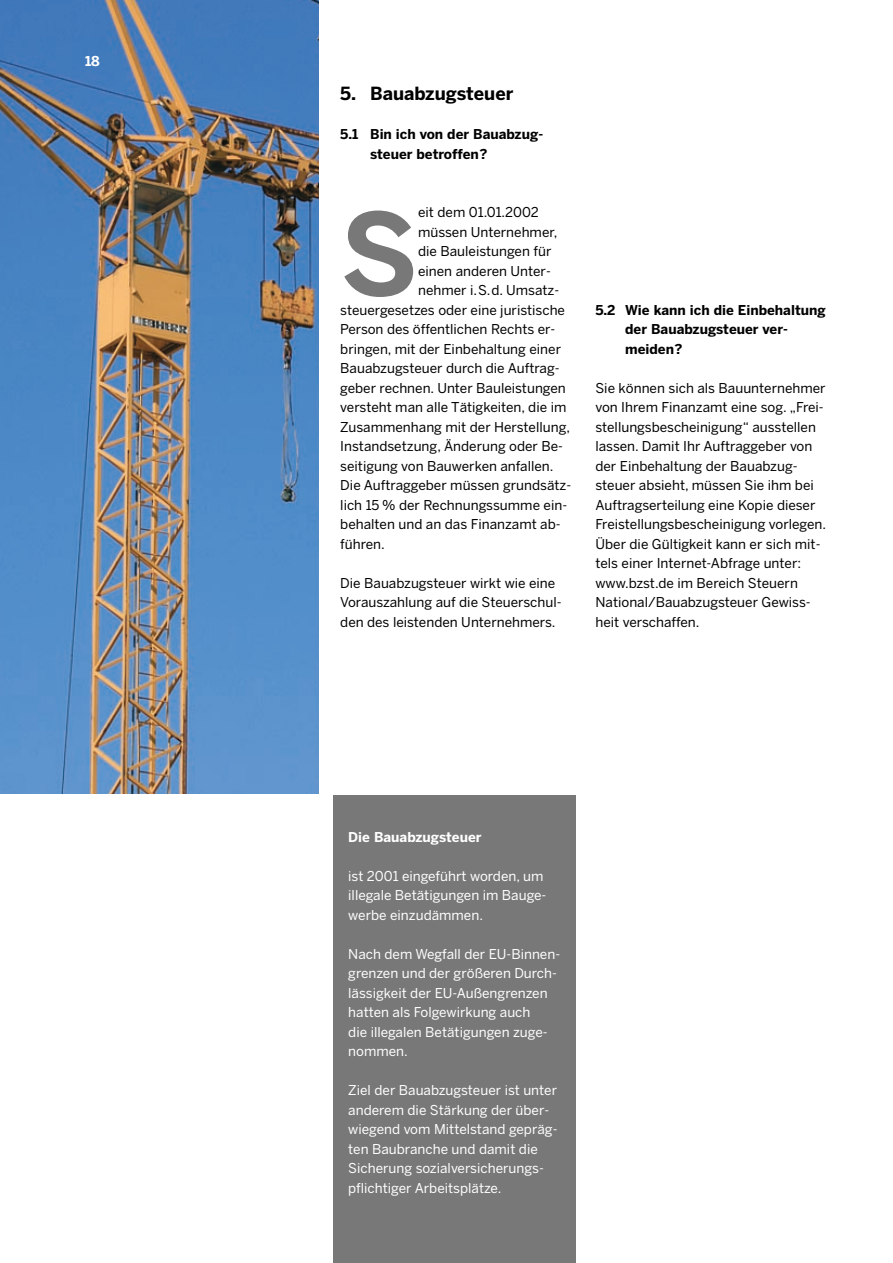
<style>
.page{position:relative;width:893px;height:1263px;background:#fff}
.page>*{position:absolute;margin:0;border:0;box-sizing:border-box;transform-origin:0 0}
.t1{font:700 112.65px "Benton Sans";color:#787878}
.t2{font:700 18px "Benton Sans";color:#000}
.t3{font:13.5px/19.5px "Benton Sans";color:#000}
.t4{font:13.5px/19.5px "Benton Sans";color:#fff}
.t5{font:700 13.5px/19.5px "Benton Sans";color:#000}
.t6{font:700 13.5px "Benton Sans";color:#fff}
</style>
<div class="page">
<img style="left:0;top:0;width:319px;height:793px">
<div style="left:333px;top:795px;width:243px;height:468px;background:#787878"></div>
<p class="t6" style="left:85px;top:56px;width:16px">18</p>
<h3 class="t2" style="left:340px;top:87px;width:175px">5. Bauabzugsteuer</h3>
<p class="t5" style="left:370px;top:126px;width:175px;text-indent:-30px">5.1 Bin ich von der Bauabzug&shy;steuer betroffen?</p>
<p class="t1" style="left:340px;top:212px;width:79px">S</p>
<p class="t3" style="left:418px;top:204px;width:122px">eit dem 01.01.2002</p>
<p class="t3" style="left:418px;top:224px;width:141px">müssen Unternehmer,</p>
<p class="t3" style="left:418px;top:243px;width:135px">die Bauleistungen für</p>
<p class="t3" style="left:418px;top:263px;width:134px">einen anderen Unter-</p>
<p class="t3" style="left:418px;top:282px;width:143px">nehmer i.S.d. Umsatz-</p>
<p class="t3" style="left:340px;top:302px;width:226px">steuergesetzes oder eine juristische</p>
<p class="t3" style="left:340px;top:321px;width:217px">Person des öffentlichen Rechts er-</p>
<p class="t3" style="left:340px;top:341px;width:222px">bringen, mit der Einbehaltung einer</p>
<p class="t3" style="left:340px;top:360px;width:221px">Bauabzugsteuer durch die Auftrag-</p>
<p class="t3" style="left:340px;top:380px;width:227px">geber rechnen. Unter Bauleistungen</p>
<p class="t3" style="left:340px;top:399px;width:228px">versteht man alle Tätigkeiten, die im</p>
<p class="t3" style="left:340px;top:419px;width:231px">Zusammenhang mit der Herstellung,</p>
<p class="t3" style="left:340px;top:438px;width:224px">Instandsetzung, Änderung oder Be-</p>
<p class="t3" style="left:340px;top:458px;width:215px">seitigung von Bauwerken anfallen.</p>
<p class="t3" style="left:340px;top:477px;width:233px">Die Auftraggeber müssen grundsätz-</p>
<p class="t3" style="left:340px;top:497px;width:228px">lich 15 % der Rechnungssumme ein-</p>
<p class="t3" style="left:340px;top:516px;width:222px">behalten und an das Finanzamt ab-</p>
<p class="t3" style="left:340px;top:536px;width:46px">führen.</p>
<p class="t3" style="left:340px;top:575px;width:223px">Die Bauabzugsteuer wirkt wie eine<br>Vorauszahlung auf die Steuerschul&shy;den des leistenden Unternehmers.</p>
<p class="t5" style="left:625px;top:301px;width:202px;text-indent:-30px">5.2 Wie kann ich die Einbehaltung der Bauabzugsteuer ver&shy;meiden?</p>
<p class="t3" style="left:595px;top:380px;width:232px">Sie können sich als Bauunternehmer von Ihrem Finanzamt eine sog. „Frei&shy;stellungsbescheinigung“ ausstellen lassen. Damit Ihr Auftraggeber von der Einbehaltung der Bauabzug&shy;steuer absieht, müssen Sie ihm bei Auftragserteilung eine Kopie dieser Freistellungsbescheinigung vorlegen.<br>Über die Gültigkeit kann er sich mit&shy;tels einer Internet-Abfrage unter: www.bzst.de im Bereich Steuern National/Bauabzugsteuer Gewiss&shy;heit verschaffen.</p>
<p class="t6" style="left:348px;top:831px;width:135px">Die Bauabzugsteuer</p>
<p class="t4" style="left:348px;top:867px;width:200px">ist 2001 eingeführt worden, um illegale Betätigungen im Bauge&shy;werbe einzudämmen.</p>
<p class="t4" style="left:348px;top:945px;width:213px">Nach dem Wegfall der EU-Binnen&shy;grenzen und der größeren Durch&shy;lässigkeit der EU-Außengrenzen hatten als Folgewirkung auch<br>die illegalen Betätigungen zuge&shy;nommen.</p>
<p class="t4" style="left:348px;top:1082px;width:211px">Ziel der Bauabzugsteuer ist unter anderem die Stärkung der über&shy;wiegend vom Mittelstand gepräg&shy;ten Baubranche und damit die<br>Sicherung sozialversicherungs&shy;pflichtiger Arbeitsplätze.</p>
</div>
